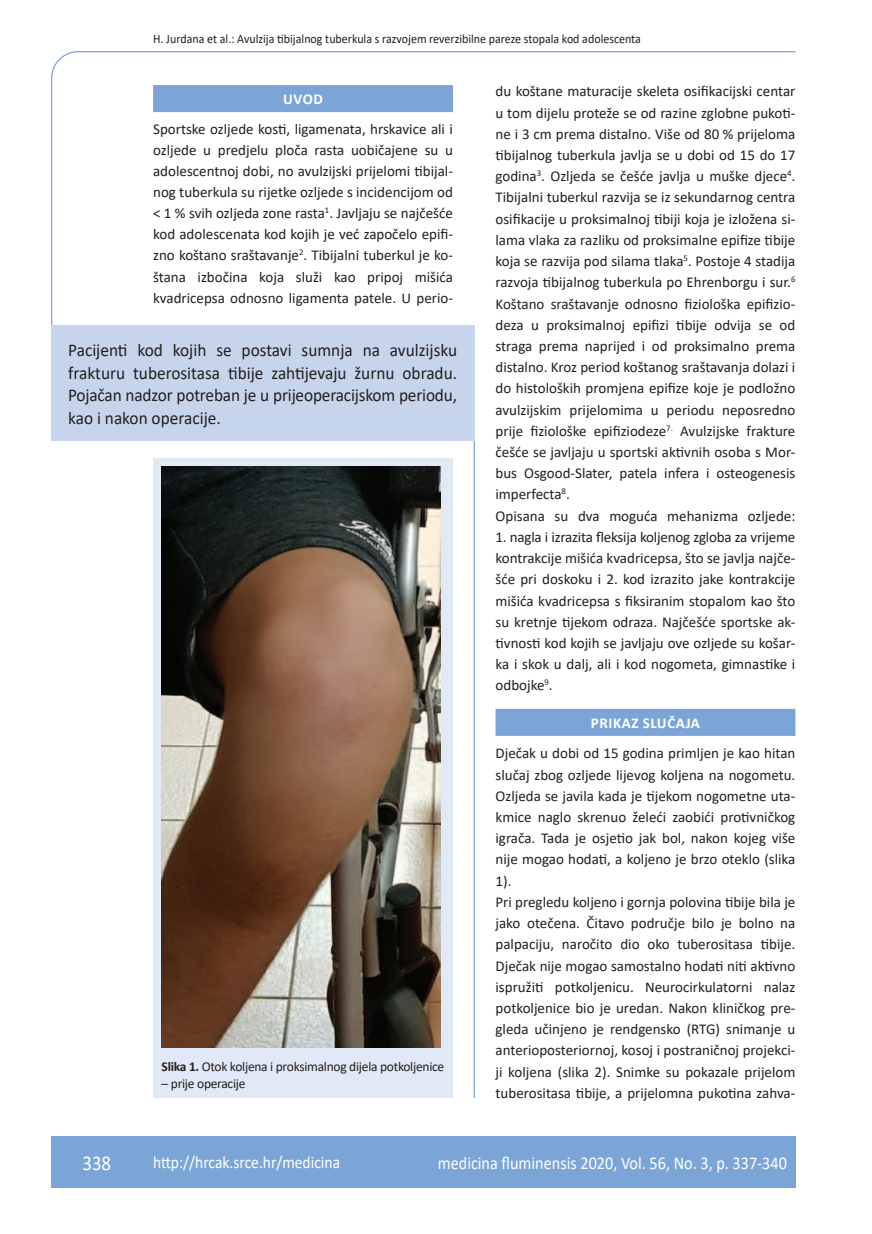
<style>
.page{position:relative;width:872px;height:1234px;background:#fff}
.page>*{position:absolute;margin:0;border:0;box-sizing:border-box;transform-origin:0 0}
.t1{font:21px "Calibri";color:#fff;scale:.9 1}
.anterfile{font:18px/22.5px "Calibri";letter-spacing:-.01em;color:#231f20;text-align:justify;scale:.96 1}
.t2{font:18px "Calibri";color:#fff;scale:.9 1}
.t3{font:17.25px "Calibri";color:#fff;scale:.9 1}
.osnovni_tekst{font:15px/21.1px "Calibri";color:#231f20;text-align:justify}
.naslov_ruler{font:700 15px "Calibri";letter-spacing:.04em;color:#fff}
.potpis_slika{font:13.5px "Calibri";letter-spacing:-.02em;color:#231f20}
.glava{font:12.75px "Calibri";color:#231f20;scale:.94 1}
.s1{font-weight:700}
</style>
<div class="page">
<svg style="left:51px;top:51px;width:745px;height:275px"></svg>
<hr style="left:473px;top:441px;width:2px;height:656px;background:#7ca5d7">
<div style="left:51px;top:1135px;width:744px;height:51px;background:#7ca5d7"></div>
<div style="left:153px;top:85px;width:300px;height:27px;background:#7ca5d7"></div>
<div style="left:495px;top:708px;width:300px;height:27px;background:#7ca5d7"></div>
<div style="left:51px;top:325px;width:423px;height:116px;background:#c6d5ec"></div>
<div style="left:153px;top:458px;width:300px;height:639px;background:#e1e9f6"></div>
<img style="left:162px;top:466px;width:278px;height:580px">
<p class="glava" style="left:153px;top:29px;width:520px">H. Jurdana et al.: Avulzija tibijalnog tuberkula s razvojem reverzibilne pareze stopala kod adolescenta</p>
<p class="naslov_ruler" style="left:283px;top:88px;width:41px">UVOD</p>
<p class="osnovni_tekst" style="left:153px;top:118px;width:301px">Sportske ozljede kosti, ligamenata, hrskavice ali i ozljede u predjelu ploča rasta uobičajene su u adolescentnoj dobi, no avulzijski prijelomi tibijal&shy;nog tuberkula su rijetke ozljede s incidencijom od &lt; 1 % svih ozljeda zone rasta<sup>1</sup>. Javljaju se najčešće kod adolescenata kod kojih je već započelo epifi&shy;zno koštano sraštavanje<sup>2</sup>. Tibijalni tuberkul je ko&shy;štana izbočina koja služi kao pripoj mišića kvadricepsa odnosno ligamenta patele. U perio-</p>
<p class="anterfile" style="left:68px;top:338px;width:406px">Pacijenti kod kojih se postavi sumnja na avulzijsku frakturu tuberositasa tibije zahtijevaju žurnu obradu.<br>Pojačan nadzor potreban je u prijeoperacijskom periodu, kao i nakon operacije.</p>
<p class="potpis_slika" style="left:162px;top:1057px;width:284px"><span class="s1">Slika 1.</span> Otok koljena i proksimalnog dijela potkoljenice</p>
<p class="potpis_slika" style="left:162px;top:1073px;width:85px">– prije operacije</p>
<p class="osnovni_tekst" style="left:495px;top:80px;width:301px">du koštane maturacije skeleta osifikacijski centar u tom dijelu proteže se od razine zglobne pukoti&shy;ne i 3 cm prema distalno. Više od 80 % prijeloma tibijalnog tuberkula javlja se u dobi od 15 do 17 godina<sup>3</sup>. Ozljeda se češće javlja u muške djece<sup>4</sup>.<br>Tibijalni tuberkul razvija se iz sekundarnog centra osifikacije u proksimalnoj tibiji koja je izložena si&shy;lama vlaka za razliku od proksimalne epifize tibije koja se razvija pod silama tlaka<sup>5</sup>. Postoje 4 stadija razvoja tibijalnog tuberkula po Ehrenborgu i sur.<sup>6<br></sup>Koštano sraštavanje odnosno fiziološka epifizio&shy;deza u proksimalnoj epifizi tibije odvija se od straga prema naprijed i od proksimalno prema distalno. Kroz period koštanog sraštavanja dolazi i do histoloških promjena epifize koje je podložno avulzijskim prijelomima u periodu neposredno prije fiziološke epifiziodeze<sup>7.</sup> Avulzijske frakture češće se javljaju u sportski aktivnih osoba s Mor&shy;bus Osgood-Slater, patela infera i osteogenesis imperfecta<sup>8</sup>.</p>
<p class="osnovni_tekst" style="left:495px;top:504px;width:301px">Opisana su dva moguća mehanizma ozljede:</p>
<p class="osnovni_tekst" style="left:495px;top:526px;width:301px">1. nagla i izrazita fleksija koljenog zgloba za vrijeme kontrakcije mišića kvadricepsa, što se javlja najče&shy;šće pri doskoku i 2. kod izrazito jake kontrakcije mišića kvadricepsa s fiksiranim stopalom kao što su kretnje tijekom odraza. Najčešće sportske ak&shy;tivnosti kod kojih se javljaju ove ozljede su košar&shy;ka i skok u dalj, ali i kod nogometa, gimnastike i odbojke<sup>9</sup>.</p>
<p class="naslov_ruler" style="left:591px;top:712px;width:111px">PRIKAZ SLUČAJA</p>
<p class="osnovni_tekst" style="left:495px;top:742px;width:301px">Dječak u dobi od 15 godina primljen je kao hitan slučaj zbog ozljede lijevog koljena na nogometu.<br>Ozljeda se javila kada je tijekom nogometne uta&shy;kmice naglo skrenuo želeći zaobići protivničkog igrača. Tada je osjetio jak bol, nakon kojeg više nije mogao hodati, a koljeno je brzo oteklo (slika 1).</p>
<p class="osnovni_tekst" style="left:495px;top:890px;width:301px">Pri pregledu koljeno i gornja polovina tibije bila je jako otečena. Čitavo područje bilo je bolno na palpaciju, naročito dio oko tuberositasa tibije.<br>Dječak nije mogao samostalno hodati niti aktivno ispružiti potkoljenicu. Neurocirkulatorni nalaz potkoljenice bio je uredan. Nakon kliničkog pre&shy;gleda učinjeno je rendgensko (RTG) snimanje u anterioposteriornoj, kosoj i postraničnoj projekci&shy;ji koljena (slika 2). Snimke su pokazale prijelom tuberositasa tibije, a prijelomna pukotina zahva-</p>
<p class="t1" style="left:82px;top:1147px;width:33px">338</p>
<p class="t3" style="left:153px;top:1149px;width:209px">http://hrcak.srce.hr/medicina</p>
<p class="t2" style="left:438px;top:1149px;width:389px">medicina fluminensis 2020, Vol. 56, No. 3, p. 337-340</p>
</div>
